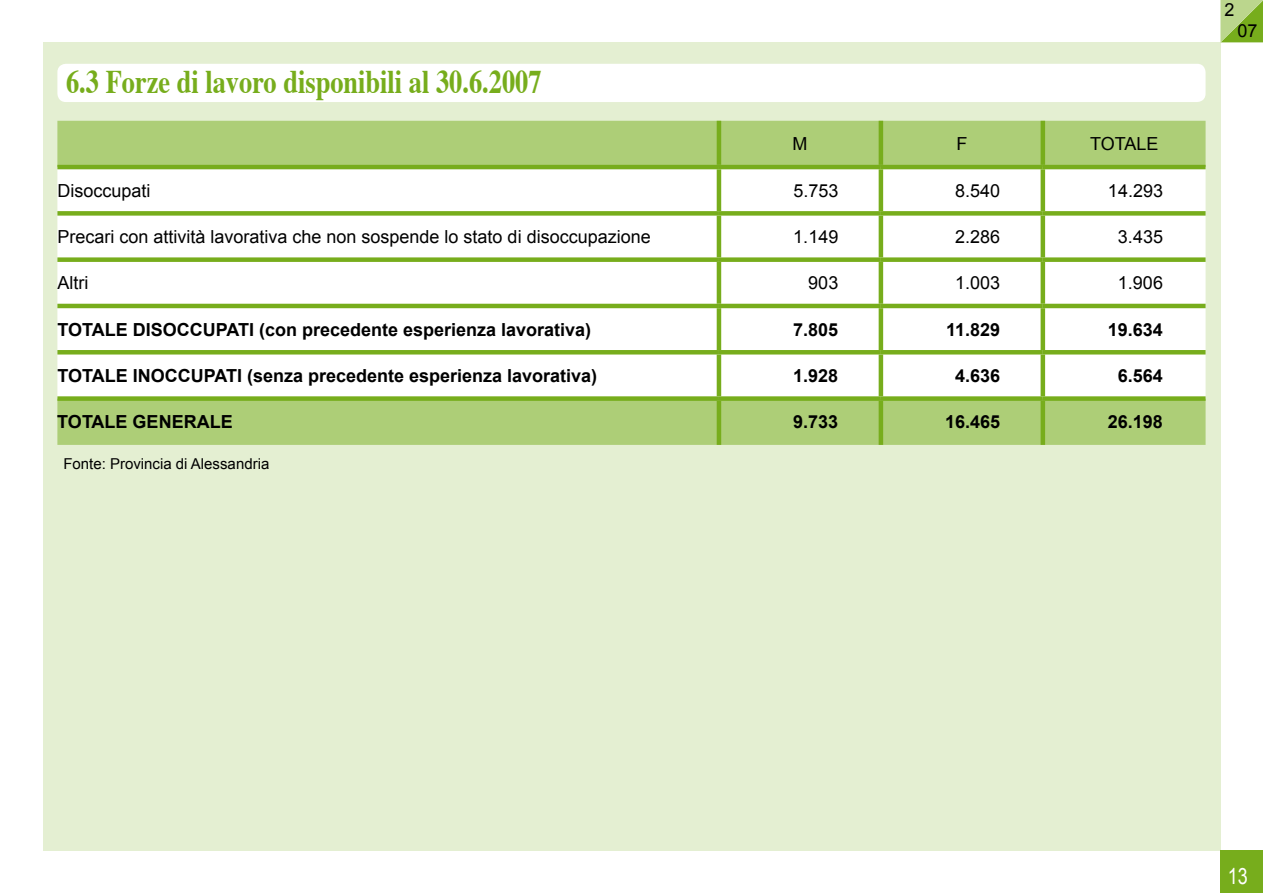
<style>
.page{position:relative;width:1263px;height:893px;background:#fff}
.page>*{position:absolute;margin:0;border:0;box-sizing:border-box;transform-origin:0 0}
.t1{font:700 33px "Times";color:#77ad1c;scale:.8 1}
.t2{font:22.5px "Arial";color:#fff;scale:.8 1}
.t3{font:700 18px "Arial";color:#000}
.t4{font:18px "Arial";color:#000}
.t5{font:15px "Arial";color:#000}
</style>
<div class="page">
<div style="left:43px;top:43px;width:1177px;height:808px;background:#e4efd2"></div>
<svg style="left:1220px;top:0;width:43px;height:42px;background:#9bc358"></svg>
<div style="left:1220px;top:851px;width:43px;height:42px;background:#77ad1c"></div>
<div style="left:57px;top:64px;width:1148px;height:38px;background:#fff;border-radius:9px"></div>
<div style="left:57px;top:121px;width:1148px;height:324px;background:#adce77"></div>
<div style="left:57px;top:169px;width:1148px;height:227px;background:#fff"></div>
<hr style="left:717px;top:121px;width:4px;height:44px;background:#77ad1c">
<hr style="left:879px;top:121px;width:4px;height:44px;background:#77ad1c">
<div style="left:1040px;top:121px;width:5px;height:44px;background:#77ad1c"></div>
<hr style="left:57px;top:165px;width:662px;height:4px;background:#77ad1c">
<hr style="left:719px;top:165px;width:162px;height:4px;background:#77ad1c">
<hr style="left:717px;top:169px;width:4px;height:42px;background:#77ad1c">
<hr style="left:881px;top:165px;width:162px;height:4px;background:#77ad1c">
<hr style="left:879px;top:169px;width:4px;height:42px;background:#77ad1c">
<hr style="left:1043px;top:165px;width:162px;height:4px;background:#77ad1c">
<div style="left:1040px;top:169px;width:5px;height:42px;background:#77ad1c"></div>
<div style="left:57px;top:211px;width:662px;height:5px;background:#77ad1c"></div>
<div style="left:719px;top:211px;width:162px;height:5px;background:#77ad1c"></div>
<hr style="left:717px;top:216px;width:4px;height:41px;background:#77ad1c">
<div style="left:881px;top:211px;width:162px;height:5px;background:#77ad1c"></div>
<hr style="left:879px;top:216px;width:4px;height:41px;background:#77ad1c">
<div style="left:1043px;top:211px;width:162px;height:5px;background:#77ad1c"></div>
<div style="left:1040px;top:216px;width:5px;height:41px;background:#77ad1c"></div>
<div style="left:57px;top:257px;width:662px;height:5px;background:#77ad1c"></div>
<div style="left:719px;top:257px;width:162px;height:5px;background:#77ad1c"></div>
<hr style="left:717px;top:262px;width:4px;height:42px;background:#77ad1c">
<div style="left:881px;top:257px;width:162px;height:5px;background:#77ad1c"></div>
<hr style="left:879px;top:262px;width:4px;height:42px;background:#77ad1c">
<div style="left:1043px;top:257px;width:162px;height:5px;background:#77ad1c"></div>
<div style="left:1040px;top:262px;width:5px;height:42px;background:#77ad1c"></div>
<hr style="left:57px;top:304px;width:662px;height:4px;background:#77ad1c">
<hr style="left:719px;top:304px;width:162px;height:4px;background:#77ad1c">
<hr style="left:717px;top:308px;width:4px;height:42px;background:#77ad1c">
<hr style="left:881px;top:304px;width:162px;height:4px;background:#77ad1c">
<hr style="left:879px;top:308px;width:4px;height:42px;background:#77ad1c">
<hr style="left:1043px;top:304px;width:162px;height:4px;background:#77ad1c">
<div style="left:1040px;top:308px;width:5px;height:42px;background:#77ad1c"></div>
<div style="left:57px;top:350px;width:662px;height:5px;background:#77ad1c"></div>
<div style="left:719px;top:350px;width:162px;height:5px;background:#77ad1c"></div>
<hr style="left:717px;top:355px;width:4px;height:41px;background:#77ad1c">
<div style="left:881px;top:350px;width:162px;height:5px;background:#77ad1c"></div>
<hr style="left:879px;top:355px;width:4px;height:41px;background:#77ad1c">
<div style="left:1043px;top:350px;width:162px;height:5px;background:#77ad1c"></div>
<div style="left:1040px;top:355px;width:5px;height:41px;background:#77ad1c"></div>
<div style="left:57px;top:396px;width:662px;height:5px;background:#77ad1c"></div>
<div style="left:719px;top:396px;width:162px;height:5px;background:#77ad1c"></div>
<hr style="left:717px;top:401px;width:4px;height:44px;background:#77ad1c">
<div style="left:881px;top:396px;width:162px;height:5px;background:#77ad1c"></div>
<hr style="left:879px;top:401px;width:4px;height:44px;background:#77ad1c">
<div style="left:1043px;top:396px;width:162px;height:5px;background:#77ad1c"></div>
<div style="left:1040px;top:401px;width:5px;height:44px;background:#77ad1c"></div>
<h1 class="t1" style="left:66px;top:50px;width:596px">6.3 Forze di lavoro disponibili al 30.6.2007</h1>
<p class="t4" style="left:792px;top:134px;width:16px">M</p>
<p class="t4" style="left:956px;top:134px;width:12px">F</p>
<p class="t4" style="left:1090px;top:134px;width:70px">TOTALE</p>
<p class="t4" style="left:57px;top:180px;width:95px">Disoccupati</p>
<p class="t4" style="left:793px;top:180px;width:47px">5.753</p>
<p class="t4" style="left:955px;top:180px;width:47px">8.540</p>
<p class="t4" style="left:1108px;top:180px;width:57px">14.293</p>
<p class="t4" style="left:57px;top:227px;width:595px">Precari con attività lavorativa che non sospende lo stato di disoccupazione</p>
<p class="t4" style="left:793px;top:227px;width:47px">1.149</p>
<p class="t4" style="left:955px;top:227px;width:47px">2.286</p>
<p class="t4" style="left:1118px;top:227px;width:47px">3.435</p>
<p class="t4" style="left:57px;top:273px;width:32px">Altri</p>
<p class="t4" style="left:808px;top:273px;width:32px">903</p>
<p class="t4" style="left:955px;top:273px;width:47px">1.003</p>
<p class="t4" style="left:1118px;top:273px;width:47px">1.906</p>
<p class="t3" style="left:57px;top:319px;width:535px">TOTALE DISOCCUPATI (con precedente esperienza lavorativa)</p>
<p class="t3" style="left:793px;top:319px;width:47px">7.805</p>
<p class="t3" style="left:946px;top:319px;width:56px">11.829</p>
<p class="t3" style="left:1108px;top:319px;width:57px">19.634</p>
<p class="t3" style="left:57px;top:366px;width:541px">TOTALE INOCCUPATI (senza precedente esperienza lavorativa)</p>
<p class="t3" style="left:793px;top:366px;width:47px">1.928</p>
<p class="t3" style="left:955px;top:366px;width:47px">4.636</p>
<p class="t3" style="left:1118px;top:366px;width:47px">6.564</p>
<p class="t3" style="left:57px;top:412px;width:177px">TOTALE GENERALE</p>
<p class="t3" style="left:793px;top:412px;width:47px">9.733</p>
<p class="t3" style="left:945px;top:412px;width:57px">16.465</p>
<p class="t3" style="left:1108px;top:412px;width:57px">26.198</p>
<p class="t5" style="left:63px;top:455px;width:207px">Fonte: Provincia di Alessandria</p>
<p class="t4" style="left:1224px;top:0;width:12px">2</p>
<p class="t4" style="left:1237px;top:21px;width:22px">07</p>
<p class="t2" style="left:1228px;top:863px;width:27px">13</p>
</div>
